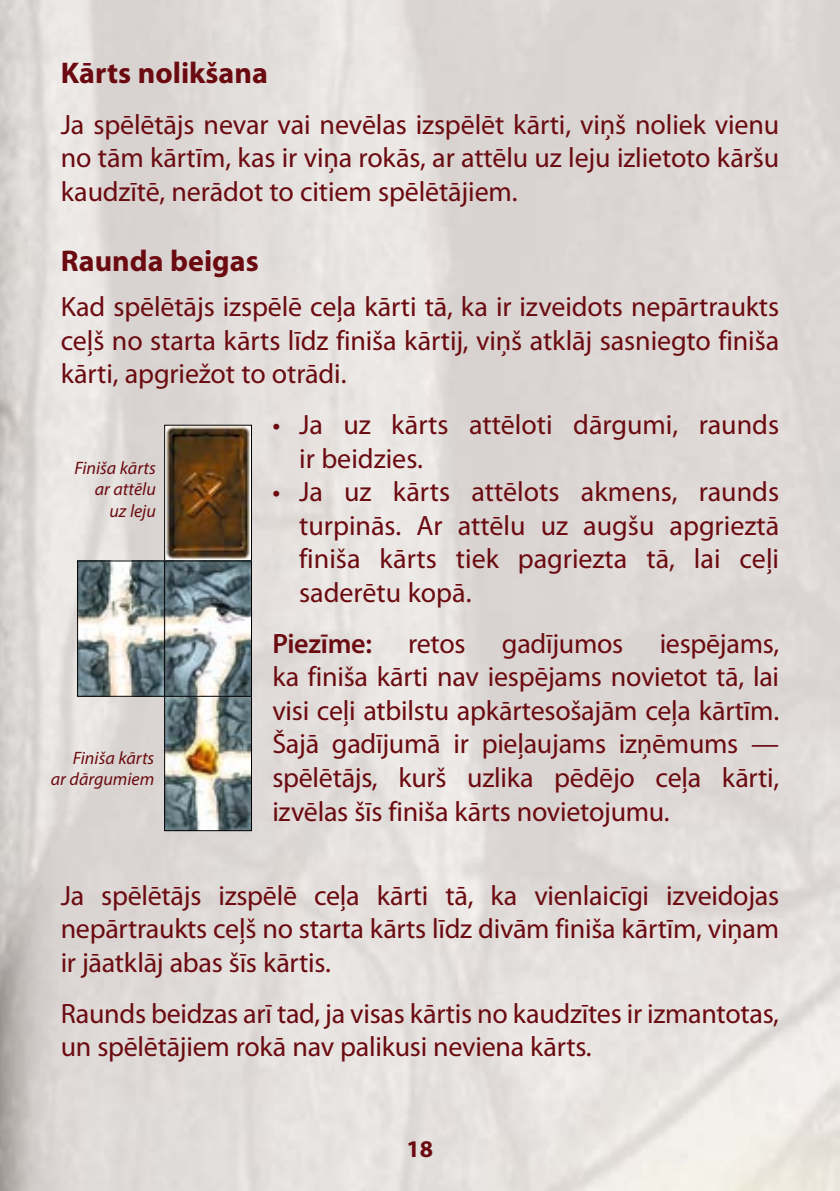
<style>
.page{position:relative;width:840px;height:1191px;background:#fff}
.page>*{position:absolute;margin:0;border:0;box-sizing:border-box;transform-origin:0 0}
.t1{font:700 30px "Myriad Pro";color:#6b0b11}
.t2{font:28px/33.6px "Myriad Pro";letter-spacing:-.01em;color:#6b0b11;text-align:justify}
.t3{font:600 28px "Myriad Pro";letter-spacing:-.01em;color:#6b0b11}
.t4{font:700 24px "Myriad Pro";color:#6b0b11}
.t5{font:italic 18px/21.6px "Myriad Pro";color:#6b0b11;text-align:right}
</style>
<div class="page">
<img style="left:0;top:0;width:839px;height:1191px">
<img style="left:79px;top:562px;width:84px;height:132px">
<div style="left:77px;top:560px;width:88px;height:136px;border:1px solid #000"></div>
<img style="left:166px;top:427px;width:84px;height:402px">
<div style="left:164px;top:425px;width:88px;height:136px;border:1px solid #000"></div>
<div style="left:164px;top:695px;width:88px;height:136px;border:1px solid #000"></div>
<div style="left:164px;top:560px;width:88px;height:136px;border:1px solid #000"></div>
<p class="t1" style="left:61px;top:56px;width:208px">Kārts nolikšana</p>
<p class="t2" style="left:61px;top:108px;width:719px">Ja spēlētājs nevar vai nevēlas izspēlēt kārti, viņš noliek vienu no tām kārtīm, kas ir viņa rokās, ar attēlu uz leju izlietoto kāršu kaudzītē, nerādot to citiem spēlētājiem.</p>
<p class="t1" style="left:61px;top:244px;width:199px">Raunda beigas</p>
<p class="t2" style="left:61px;top:290px;width:719px">Kad spēlētājs izspēlē ceļa kārti tā, ka ir izveidots nepārtraukts ceļš no starta kārts līdz finiša kārtij, viņš atklāj sasniegto finiša kārti, apgriežot to otrādi.</p>
<p class="t2" style="left:299px;top:408px;width:481px;text-indent:-27px">• Ja uz kārts attēloti dārgumi, raunds ir beidzies.</p>
<p class="t2" style="left:299px;top:475px;width:481px;text-indent:-27px">• Ja uz kārts attēlots akmens, raunds turpinās. Ar attēlu uz augšu apgrieztā finiša kārts tiek pagriezta tā, lai ceļi saderētu kopā.</p>
<p class="t3" style="left:272px;top:627px;width:101px">Piezīme:</p>
<p class="t2" style="left:408px;top:627px;width:59px">retos</p>
<p class="t2" style="left:501px;top:627px;width:123px">gadījumos</p>
<p class="t5" style="left:74px;top:456px;width:83px">Finiša kārts ar attēlu uz leju</p>
<p class="t2" style="left:272px;top:627px;width:508px;text-indent:387px">iespējams, ka finiša kārti nav iespējams novietot tā, lai visi ceļi atbilstu apkārtesošajām ceļa kārtīm.<br>Šajā gadījumā ir pieļaujams izņēmums — spēlētājs, kurš uzlika pēdējo ceļa kārti, izvēlas šīs finiša kārts novietojumu.</p>
<p class="t5" style="left:51px;top:746px;width:105px">Finiša kārts<br>ar dārgumiem</p>
<p class="t2" style="left:61px;top:879px;width:719px">Ja spēlētājs izspēlē ceļa kārti tā, ka vienlaicīgi izveidojas nepārtraukts ceļš no starta kārts līdz divām finiša kārtīm, viņam ir jāatklāj abas šīs kārtis.</p>
<p class="t2" style="left:61px;top:997px;width:719px">Raunds beidzas arī tad, ja visas kārtis no kaudzītes ir izmantotas, un spēlētājiem rokā nav palikusi neviena kārts.</p>
<p class="t4" style="left:406px;top:1135px;width:28px">18</p>
</div>
